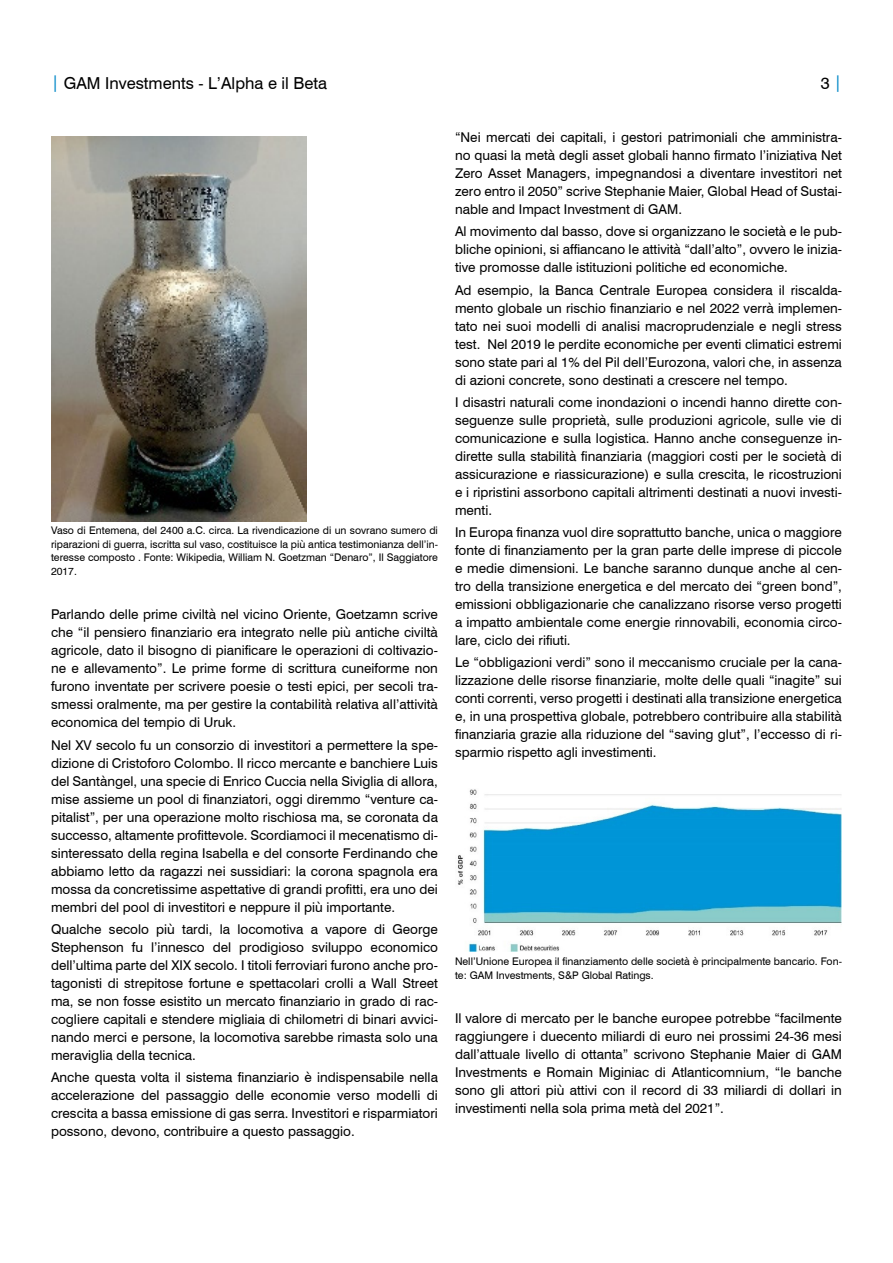
<style>
.page{position:relative;width:893px;height:1263px;background:#fff}
.page>*{position:absolute;margin:0;border:0;box-sizing:border-box;transform-origin:0 0}
.t1{font:16.5px "Swiss 721 BT";color:#000}
.DISCLAIMER{font:13.5px/18px "Swiss 721 BT";color:#000;text-align:justify}
.DISCLAIMER-2{font:10.5px/13.5px "Swiss 721 BT";color:#000}
.s1{color:#0087c7}
</style>
<div class="page">
<img style="left:458px;top:789px;width:384px;height:163px">
<img style="left:51px;top:136px;width:255px;height:385px">
<p class="t1" style="left:51px;top:73px;width:277px"><span class="s1">|</span> GAM Investments - L’Alpha e il Beta</p>
<p class="t1" style="left:821px;top:73px;width:22px">3 <span class="s1">|</span></p>
<p class="DISCLAIMER" style="left:455px;top:128px;width:388px">“Nei mercati dei capitali, i gestori patrimoniali che amministra&shy;no quasi la metà degli asset globali hanno firmato l’iniziativa Net Zero Asset Managers, impegnandosi a diventare investitori net zero entro il 2050” scrive Stephanie Maier, Global Head of Sustai&shy;nable and Impact Investment di GAM.</p>
<p class="DISCLAIMER" style="left:455px;top:222px;width:388px">Al movimento dal basso, dove si organizzano le società e le pub&shy;bliche opinioni, si affiancano le attività “dall’alto”, ovvero le inizia&shy;tive promosse dalle istituzioni politiche ed economiche.</p>
<p class="DISCLAIMER" style="left:455px;top:281px;width:388px">Ad esempio, la Banca Centrale Europea considera il riscalda&shy;mento globale un rischio finanziario e nel 2022 verrà implemen&shy;tato nei suoi modelli di analisi macroprudenziale e negli stress test. Nel 2019 le perdite economiche per eventi climatici estremi sono state pari al 1% del Pil dell’Eurozona, valori che, in assenza di azioni concrete, sono destinati a crescere nel tempo.</p>
<p class="DISCLAIMER" style="left:455px;top:393px;width:388px">I disastri naturali come inondazioni o incendi hanno dirette con&shy;seguenze sulle proprietà, sulle produzioni agricole, sulle vie di comunicazione e sulla logistica. Hanno anche conseguenze in&shy;dirette sulla stabilità finanziaria (maggiori costi per le società di assicurazione e riassicurazione) e sulla crescita, le ricostruzioni e i ripristini assorbono capitali altrimenti destinati a nuovi investi&shy;menti.</p>
<p class="DISCLAIMER" style="left:455px;top:523px;width:388px">In Europa finanza vuol dire soprattutto banche, unica o maggiore fonte di finanziamento per la gran parte delle imprese di piccole e medie dimensioni. Le banche saranno dunque anche al cen&shy;tro della transizione energetica e del mercato dei “green bond”, emissioni obbligazionarie che canalizzano risorse verso progetti a impatto ambientale come energie rinnovabili, economia circo&shy;lare, ciclo dei rifiuti.</p>
<p class="DISCLAIMER" style="left:455px;top:653px;width:388px">Le “obbligazioni verdi” sono il meccanismo cruciale per la cana&shy;lizzazione delle risorse finanziarie, molte delle quali “inagite” sui conti correnti, verso progetti i destinati alla transizione energetica e, in una prospettiva globale, potrebbero contribuire alla stabilità finanziaria grazie alla riduzione del “saving glut”, l’eccesso di ri&shy;sparmio rispetto agli investimenti.</p>
<p class="DISCLAIMER-2" style="left:51px;top:524px;width:388px;text-align:justify">Vaso di Entemena, del 2400 a.C. circa. La rivendicazione di un sovrano sumero di riparazioni di guerra, iscritta sul vaso, costituisce la più antica testimonianza dell’in&shy;teresse composto . Fonte: Wikipedia, William N. Goetzman “Denaro”, Il Saggiatore 2017.</p>
<p class="DISCLAIMER" style="left:51px;top:605px;width:388px">Parlando delle prime civiltà nel vicino Oriente, Goetzamn scrive che “il pensiero finanziario era integrato nelle più antiche civiltà agricole, dato il bisogno di pianificare le operazioni di coltivazio&shy;ne e allevamento”. Le prime forme di scrittura cuneiforme non furono inventate per scrivere poesie o testi epici, per secoli tra&shy;smessi oralmente, ma per gestire la contabilità relativa all’attività economica del tempio di Uruk.</p>
<p class="DISCLAIMER" style="left:51px;top:736px;width:388px">Nel XV secolo fu un consorzio di investitori a permettere la spe&shy;dizione di Cristoforo Colombo. Il ricco mercante e banchiere Luis del Santàngel, una specie di Enrico Cuccia nella Siviglia di allora, mise assieme un pool di finanziatori, oggi diremmo “venture ca&shy;pitalist”, per una operazione molto rischiosa ma, se coronata da successo, altamente profittevole. Scordiamoci il mecenatismo di&shy;sinteressato della regina Isabella e del consorte Ferdinando che abbiamo letto da ragazzi nei sussidiari: la corona spagnola era mossa da concretissime aspettative di grandi profitti, era uno dei membri del pool di investitori e neppure il più importante.</p>
<p class="DISCLAIMER" style="left:51px;top:920px;width:388px">Qualche secolo più tardi, la locomotiva a vapore di George Stephenson fu l’innesco del prodigioso sviluppo economico dell’ultima parte del XIX secolo. I titoli ferroviari furono anche pro&shy;tagonisti di strepitose fortune e spettacolari crolli a Wall Street ma, se non fosse esistito un mercato finanziario in grado di rac&shy;cogliere capitali e stendere migliaia di chilometri di binari avvici&shy;nando merci e persone, la locomotiva sarebbe rimasta solo una meraviglia della tecnica.</p>
<p class="DISCLAIMER" style="left:51px;top:1068px;width:388px">Anche questa volta il sistema finanziario è indispensabile nella accelerazione del passaggio delle economie verso modelli di crescita a bassa emissione di gas serra. Investitori e risparmiatori possono, devono, contribuire a questo passaggio.</p>
<p class="DISCLAIMER-2" style="left:455px;top:954px;width:388px">Nell’Unione Europea il finanziamento delle società è principalmente bancario. Fon&shy;te: GAM Investments, S&amp;P Global Ratings.</p>
<p class="DISCLAIMER" style="left:455px;top:1009px;width:388px">Il valore di mercato per le banche europee potrebbe “facilmente raggiungere i duecento miliardi di euro nei prossimi 24-36 mesi dall’attuale livello di ottanta” scrivono Stephanie Maier di GAM Investments e Romain Miginiac di Atlanticomnium, “le banche sono gli attori più attivi con il record di 33 miliardi di dollari in investimenti nella sola prima metà del 2021”.</p>
</div>
